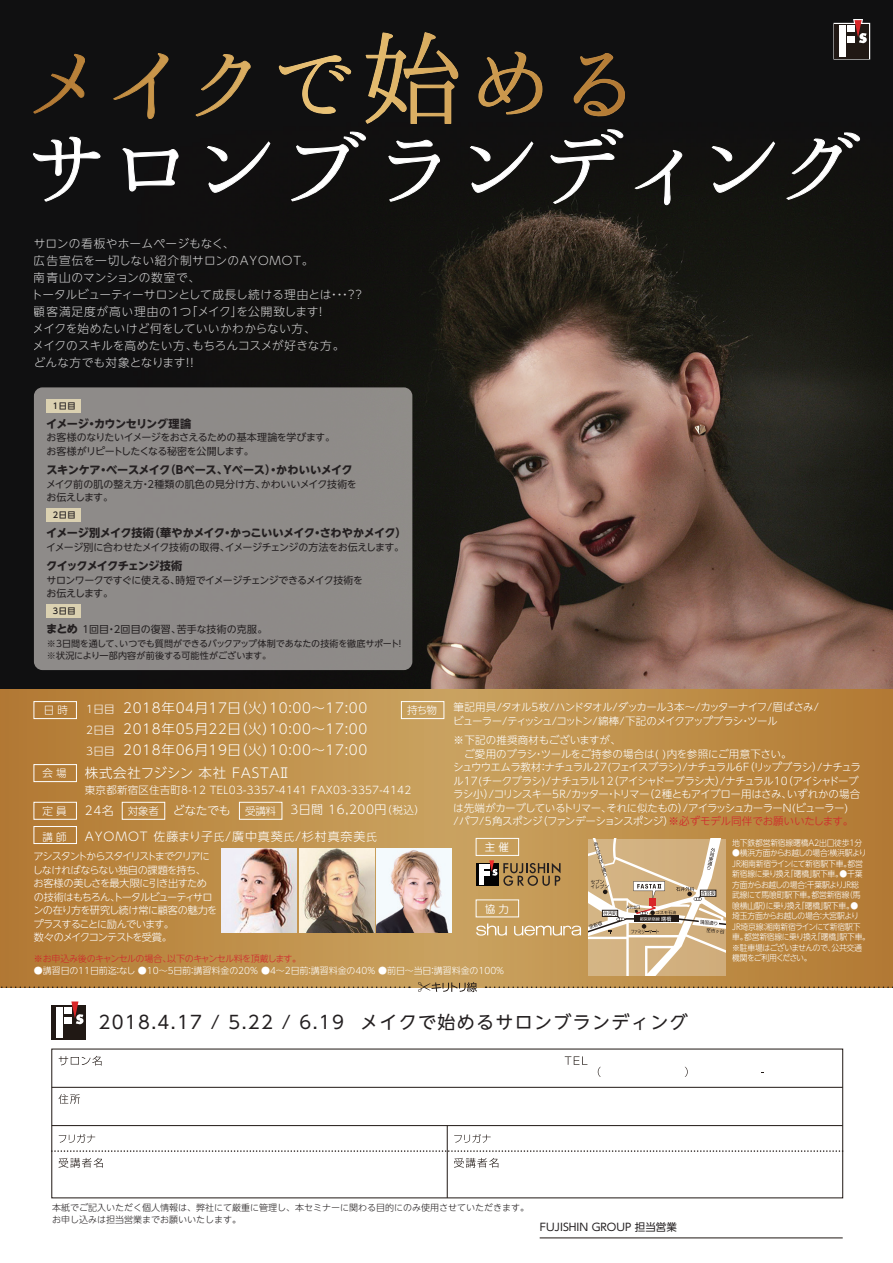
<style>
.page{position:relative;width:893px;height:1263px;background:#fff}
.page>*{position:absolute;margin:0;border:0;box-sizing:border-box;transform-origin:0 0}
.t1{font:102px "Honoka Mincho";letter-spacing:-.025em;color:#fff}
.t2{font:18px "UD Shin Go NT Pro";letter-spacing:.075em;color:#231f20}
.t3{font:300 13.5px/21px "UD Shin Go NT Pro";letter-spacing:.05em;color:#fff;text-align:justify}
.t4{font:300 12px "UD Shin Go NT Pro";letter-spacing:.075em;color:#fff}
.t5{font:300 12px "UD Shin Go NT Pro";letter-spacing:.05em;color:#fff}
.t6{font:300 12px "UD Shin Go NT Pro";letter-spacing:-.035em;color:#fff}
.t7{font:300 11.7px/17.1px "UD Shin Go NT Pro";letter-spacing:.01em;color:#fff}
.t8{font:700 11.1px "UD Shin Go NT Pro";letter-spacing:-.035em;color:#231f20}
.t9{font:700 11.1px "UD Shin Go NT Pro";letter-spacing:-.055em;color:#231f20}
.t10{font:700 11.1px "UD Shin Go NT Pro";letter-spacing:-.07em;color:#231f20}
.t11{font:300 10.5px/13.5px "UD Shin Go NT Pro";letter-spacing:-.05em;color:#fff}
.t12{font:300 10.5px/13.5px "UD Shin Go NT Pro";letter-spacing:-.075em;color:#fff}
.t13{font:300 10.5px "UD Shin Go NT Pro";letter-spacing:.02em;color:#fff}
.t14{font:10.5px "UD Shin Go NT Pro";color:#231f20}
.t15{font:10.5px "Jun 201 Pro";color:#fff}
.t16{font:300 10.2px/13.5px "UD Shin Go NT Pro";letter-spacing:-.085em;color:#fff}
.t17{font:9.9px/13.5px "UD Shin Go NT Pro";letter-spacing:-.03em;color:#231f20}
.t18{font:9.9px/13.5px "UD Shin Go NT Pro";letter-spacing:-.05em;color:#231f20}
.t19{font:9.9px/13.5px "UD Shin Go NT Pro";letter-spacing:-.005em;color:#231f20}
.t20{font:9.9px "UD Shin Go NT Pro";letter-spacing:.02em;color:#231f20}
.t21{font:300 9px/11.4px "UD Shin Go NT Pro";color:#231f20}
.t22{font:9px/12px "UD Shin Go NT Pro";letter-spacing:-.02em;color:#231f20}
.t23{font:300 9px "UD Shin Go NT Pro";letter-spacing:-.015em;color:#fff}
.t24{font:300 9px "UD Shin Go NT Pro";letter-spacing:-.055em;color:#d1232a}
.t25{font:300 8.4px/10.5px "UD Shin Go NT Pro";letter-spacing:-.025em;color:#fff;scale:.93 1}
.t26{font:500 8.25px "UD Shin Go NT Pro";letter-spacing:.06em;color:#231f20}
.s1{font-weight:700;font-size:11.1px}
.s2{font-family:"Koz Go Pr 6 N"}
.s3{font-size:10.5px}
.s4{color:#d1232a}
</style>
<div class="page">
<img style="left:0;top:0;width:893px;height:690px">
<svg style="left:33px;top:54px;width:52px;height:60px;background:#302518"></svg>
<svg style="left:113px;top:53px;width:55px;height:66px;background:#30271a"></svg>
<svg style="left:195px;top:54px;width:55px;height:62px;background:#393021"></svg>
<svg style="left:279px;top:55px;width:72px;height:59px;background:#3d3525"></svg>
<svg style="left:365px;top:32px;width:93px;height:92px;background:#50422b"></svg>
<svg style="left:479px;top:52px;width:63px;height:62px;background:#4a3a23"></svg>
<svg style="left:574px;top:53px;width:51px;height:63px;background:#47341d"></svg>
<svg style="left:33px;top:137px;width:67px;height:65px;background:#232324"></svg>
<svg style="left:122px;top:148px;width:56px;height:43px;background:#2e2d2e"></svg>
<svg style="left:207px;top:142px;width:63px;height:51px;background:#201f1f"></svg>
<svg style="left:291px;top:132px;width:75px;height:69px;background:#1f1e1e"></svg>
<svg style="left:388px;top:140px;width:52px;height:62px;background:#272625"></svg>
<svg style="left:470px;top:142px;width:63px;height:51px;background:#21201f"></svg>
<svg style="left:550px;top:129px;width:73px;height:75px;background:#232220"></svg>
<svg style="left:635px;top:150px;width:47px;height:55px;background:#232320"></svg>
<svg style="left:712px;top:142px;width:63px;height:51px;background:#22211f"></svg>
<svg style="left:786px;top:132px;width:74px;height:68px;background:#222220"></svg>
<svg style="left:0;top:690px;width:893px;height:297px;background:#bd8d48"></svg>
<div style="left:34px;top:387px;width:378px;height:283px;background:#8e8b89;border-radius:9px"></div>
<div style="left:401px;top:701px;width:43px;height:18px;border:1px solid #fff"></div>
<div style="left:34px;top:701px;width:43px;height:18px;border:1px solid #fff"></div>
<div style="left:34px;top:764px;width:43px;height:18px;border:1px solid #fff"></div>
<div style="left:34px;top:802px;width:43px;height:18px;border:1px solid #fff"></div>
<div style="left:122px;top:802px;width:43px;height:18px;border:1px solid #fff"></div>
<div style="left:239px;top:802px;width:43px;height:18px;border:1px solid #fff"></div>
<svg style="left:588px;top:838px;width:137px;height:137px"></svg>
<div style="left:47px;top:399px;width:34px;height:13px;background:#dbd1b1"></div>
<div style="left:47px;top:508px;width:34px;height:13px;background:#dbd1b1"></div>
<div style="left:47px;top:604px;width:34px;height:13px;background:#dbd1b1"></div>
<div style="left:34px;top:826px;width:43px;height:18px;border:1px solid #fff"></div>
<img style="left:222px;top:848px;width:74px;height:85px">
<img style="left:300px;top:848px;width:74px;height:85px">
<img style="left:377px;top:848px;width:74px;height:85px">
<div style="left:476px;top:838px;width:43px;height:18px;border:1px solid #fff"></div>
<svg style="left:476px;top:923px;width:31px;height:13px"></svg>
<svg style="left:514px;top:925px;width:67px;height:11px"></svg>
<svg style="left:476px;top:863px;width:8px;height:23px"></svg>
<hr style="left:479px;top:864px;width:4px;height:21px;background:#fff">
<svg style="left:484px;top:860px;width:77px;height:26px;background:#907249"></svg>
<svg style="left:59px;top:1056px;width:43px;height:9px"></svg>
<svg style="left:565px;top:1056px;width:22px;height:9px"></svg>
<svg style="left:598px;top:1067px;width:3px;height:10px"></svg>
<svg style="left:685px;top:1067px;width:3px;height:10px"></svg>
<svg style="left:59px;top:1094px;width:21px;height:10px"></svg>
<svg style="left:59px;top:1134px;width:36px;height:9px"></svg>
<svg style="left:454px;top:1134px;width:37px;height:9px"></svg>
<svg style="left:58px;top:1158px;width:45px;height:10px"></svg>
<svg style="left:454px;top:1158px;width:44px;height:10px"></svg>
<hr style="left:540px;top:1237px;width:303px;height:1px;background:#201814">
<hr style="left:447px;top:1125px;width:1px;height:73px;background:#201814">
<hr style="left:52px;top:1087px;width:791px;height:1px;background:#201814">
<hr style="left:52px;top:1125px;width:791px;height:1px;background:#201814">
<svg style="left:52px;top:1150px;width:791px;height:2px"></svg>
<div style="left:52px;top:1005px;width:34px;height:34px;background:#201814"></div>
<div style="left:56px;top:1007px;width:7px;height:31px;background:#fff"></div>
<div style="left:64px;top:1007px;width:7px;height:6px;background:#fff"></div>
<div style="left:64px;top:1017px;width:7px;height:7px;background:#fff"></div>
<svg style="left:71px;top:1001px;width:13px;height:24px"></svg>
<svg style="left:0;top:986px;width:410px;height:2px"></svg>
<svg style="left:485px;top:986px;width:408px;height:2px"></svg>
<svg style="left:418px;top:982px;width:59px;height:10px"></svg>
<div style="left:833px;top:23px;width:37px;height:37px;border:2px solid #fff"></div>
<svg style="left:835px;top:24px;width:17px;height:34px"></svg>
<div style="left:839px;top:26px;width:6px;height:31px;background:#fff"></div>
<div style="left:847px;top:26px;width:7px;height:6px;background:#fff"></div>
<div style="left:847px;top:36px;width:7px;height:7px;background:#fff"></div>
<svg style="left:852px;top:17px;width:17px;height:53px"></svg>
<h1 class="t1" style="left:17px;top:107px;width:856px">サロンブランディング</h1>
<p class="t7" style="left:32px;top:234px;width:332px">サロンの看板やホームページもなく、<br>広告宣伝を一切しない紹介制サロンのAYOMOT。<br>南青山のマンションの数室で、<br>トータルビューティーサロンとして成長し続ける理由とは・・・??顧客満足度が高い理由の1つ「メイク」を公開致します！<br>メイクを始めたいけど何をしていいかわからない方、<br>メイクのスキルを高めたい方、もちろんコスメが好きな方。<br>どんな方でも対象となります！！</p>
<p class="t26" style="left:53px;top:399px;width:24px">1日目</p>
<p class="t9" style="left:46px;top:414px;width:146px">イメージ・カウンセリング理論</p>
<p class="t17" style="left:47px;top:430px;width:290px">お客様のなりたいイメージをおさえるための基本理論を学びます。お客様がリピートしたくなる秘密を公開します。</p>
<p class="t8" style="left:46px;top:461px;width:308px">スキンケア・ベースメイク（Bベース、Yベース）・かわいいメイク</p>
<p class="t19" style="left:46px;top:477px;width:312px">メイク前の肌の整え方・2種類の肌色の見分け方、かわいいメイク技術をお伝えします。</p>
<p class="t26" style="left:53px;top:508px;width:24px">2日目</p>
<p class="t8" style="left:46px;top:524px;width:362px">イメージ別メイク技術（華やかメイク・かっこいいメイク・さわやかメイク）</p>
<p class="t17" style="left:46px;top:540px;width:359px">イメージ別に合わせたメイク技術の取得、イメージチェンジの方法をお伝えします。</p>
<p class="t10" style="left:46px;top:557px;width:138px">クイックメイクチェンジ技術</p>
<p class="t18" style="left:46px;top:573px;width:318px">サロンワークですぐに使える、時短でイメージチェンジできるメイク技術をお伝えします。</p>
<p class="t26" style="left:53px;top:604px;width:24px">3日目</p>
<p class="t20" style="left:46px;top:621px;width:223px"><span class="s1">まとめ</span> 1回目・2回目の復習、苦手な技術の克服。</p>
<p class="t22" style="left:47px;top:637px;width:359px">※3日間を通して、いつでも質問ができるバックアップ体制であなたの技術を徹底サポート！<span class="s2">※</span>状況により一部内容が前後する可能性がございます。</p>
<p class="t3" style="left:86px;top:696px;width:283px"><span class="s3">1日目</span> 2018年04月17日（火）10:00～17:00<br><span class="s3">2日目</span> 2018年05月22日（火）10:00～17:00<br><span class="s3">3日目</span> 2018年06月19日（火）10:00～17:00</p>
<p class="t11" style="left:407px;top:703px;width:31px">持ち物</p>
<p class="t12" style="left:453px;top:700px;width:367px">筆記用具/タオル5枚/ハンドタオル/ダッカール3本～/カッターナイフ/眉ばさみ/ビューラー/ティッシュ/コットン/綿棒/下記のメイクアップブラシ・ツール</p>
<p class="t11" style="left:453px;top:733px;width:409px">※下記の推奨商材もございますが、<br>　ご愛用のブラシ・ツールをご持参の場合は( )内を参照にご用意下さい。<br>シュウウエムラ教材：ナチュラル27(フェイスブラシ)/ナチュラル6F（リップブラシ）/ナチュラル17(チークブラシ)/ナチュラル12（アイシャドーブラシ大）/ナチュラル10（アイシャドーブラシ小）/コリンスキー5R/カッター・トリマー（2種ともアイブロー用はさみ、いずれかの場合は先端がカーブしているトリマー、それに似たもの）/アイラッシュカーラーN(ビューラー)<br>/パフ/5角スポンジ（ファンデーションスポンジ）<span class="s4">※必ずモデル同伴でお願いいたします。</span></p>
<p class="t11" style="left:44px;top:703px;width:25px">日時</p>
<p class="t11" style="left:43px;top:766px;width:26px">会場</p>
<p class="t3" style="left:85px;top:762px;width:208px">株式会社フジシン 本社 FASTAⅡ</p>
<p class="t11" style="left:43px;top:804px;width:26px">定員</p>
<p class="t6" style="left:85px;top:801px;width:147px">24名 <span class="s3">対象者</span> どなたでも</p>
<p class="t13" style="left:85px;top:782px;width:328px">東京都新宿区住吉町8-12 TEL03-3357-4141 FAX03-3357-4142</p>
<p class="t5" style="left:245px;top:800px;width:181px"><span class="s3">受講料</span> 3日間 16,200円<span class="s3">（税込）</span></p>
<p class="t11" style="left:43px;top:829px;width:26px">講師</p>
<p class="t4" style="left:85px;top:826px;width:293px">AYOMOT 佐藤まり子<span class="s3">氏</span>/廣中真葵<span class="s3">氏</span>/杉村真奈美<span class="s3">氏</span></p>
<p class="t16" style="left:33px;top:849px;width:186px">アシスタントからスタイリストまでクリアにしなければならない独自の課題を持ち、お客様の美しさを最大限に引き出すための技術はもちろん、トータルビューティサロンの在り方を研究し続け常に顧客の魅力をプラスすることに励んでいます。<br>数々のメイクコンテストを受賞。</p>
<p class="t15" style="left:485px;top:839px;width:26px">主催</p>
<p class="t15" style="left:485px;top:900px;width:26px">協力</p>
<p class="t24" style="left:34px;top:951px;width:269px">※お申込み後のキャンセルの場合、以下のキャンセル料を頂戴します。</p>
<p class="t23" style="left:34px;top:963px;width:472px">●講習日の11日前迄：なし ●10～5日前：講習料金の20% ●4～2日前：講習料金の40% ●前日～当日：講習料金の100%</p>
<h2 class="t2" style="left:98px;top:1008px;width:591px">2018.4.17 / 5.22 / 6.19 メイクで始めるサロンブランディング</h2>
<p class="t25" style="left:732px;top:837px;width:141px">地下鉄都営新宿線曙橋A2出口徒歩1分</p>
<p class="t25" style="left:732px;top:847px;width:150px">●横浜方面からお越しの場合：横浜駅より<br>JR湘南新宿ラインにて新宿駅下車。都営新宿線に乗り換え「曙橋」駅下車。●千葉方面からお越しの場合：千葉駅よりJR総<br>武線にて馬喰町駅下車。都営新宿線（馬喰横山駅）に乗り換え「曙橋」駅下車。●<br>埼玉方面からお越しの場合：大宮駅より<br>JR埼京線：湘南新宿ラインにて新宿駅下車。都営新宿線に乗り換え「曙橋」駅下車。※駐車場はございませんので、公共交通機関をご利用ください。</p>
<p class="t21" style="left:52px;top:1202px;width:478px">本紙でご記入いただく個人情報は、弊社にて厳重に管理し、本セミナーに関わる目的にのみ使用させていただきます。お申し込みは担当営業までお願いいたします。</p>
<p class="t14" style="left:540px;top:1218px;width:139px">FUJISHIN GROUP 担当営業</p>
</div>
